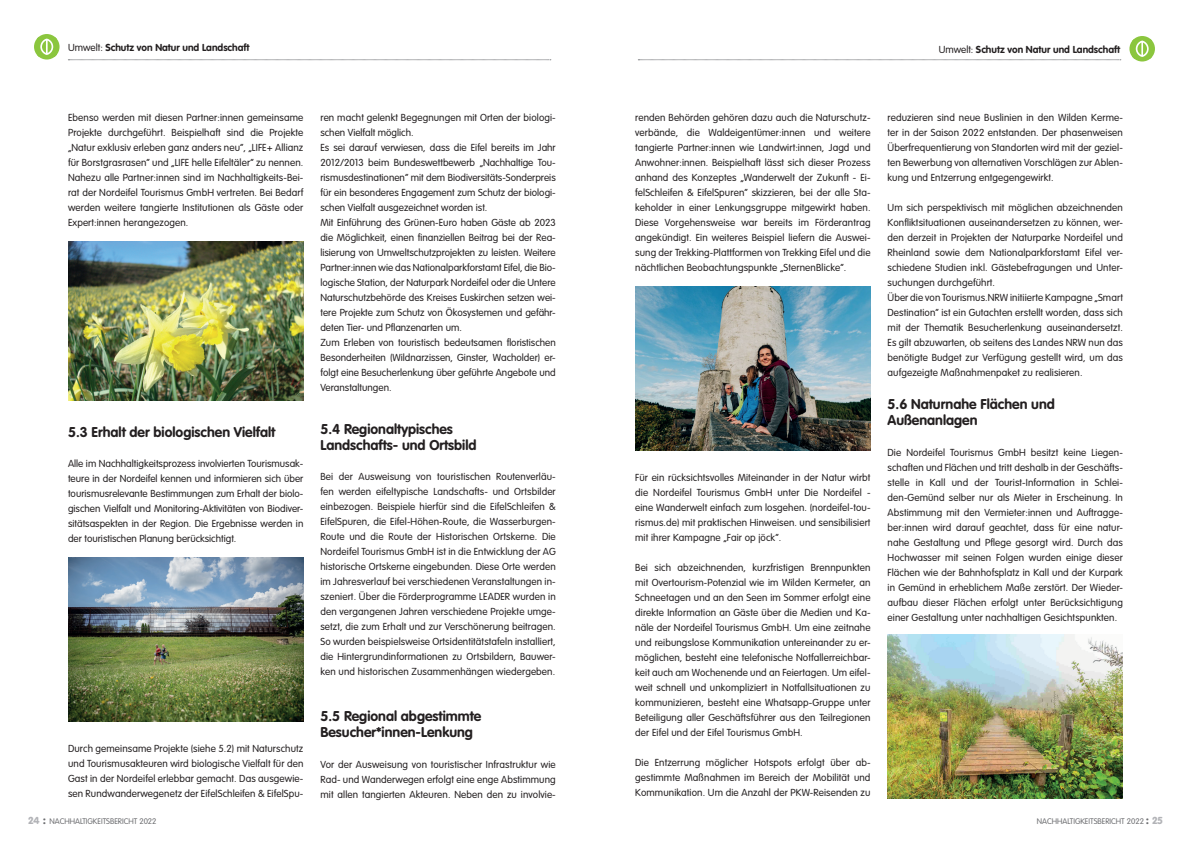
<style>
.page{position:relative;width:1191px;height:842px;background:#fff}
.page>*{position:absolute;margin:0;border:0;box-sizing:border-box;transform-origin:0 0}
.t1{font:700 14px/16px "VAG Rounded";color:#231f20}
.t2{font:300 10px/15px "VAG Rounded";letter-spacing:.01em;color:#231f20;text-align:justify}
.t3{font:700 10px "VAG Rounded";color:#231f20}
.t4{font:300 8px "VAG Rounded";color:#6c6d70}
.s1{font-weight:300}
.s2{font-weight:900;font-size:10px;color:#b2b3b7}
.s3{font-weight:900;font-size:12px}
</style>
<div class="page">
<svg style="left:1129px;top:36px;width:26px;height:26px"></svg>
<div style="left:1132px;top:39px;width:20px;height:20px;background:#8bc63e"></div>
<svg style="left:1135px;top:41px;width:13px;height:16px"></svg>
<svg style="left:34px;top:34px;width:26px;height:26px"></svg>
<div style="left:37px;top:37px;width:20px;height:20px;background:#8bc63e"></div>
<svg style="left:40px;top:39px;width:13px;height:16px"></svg>
<svg style="left:68px;top:60px;width:483px;height:1px"></svg>
<svg style="left:638px;top:60px;width:482px;height:1px"></svg>
<img style="left:68px;top:241px;width:235px;height:159px">
<img style="left:68px;top:557px;width:235px;height:165px">
<img style="left:635px;top:286px;width:235px;height:165px">
<img style="left:887px;top:634px;width:236px;height:164px">
<p class="t3" style="left:68px;top:41px;width:183px"><span class="s1">Umwelt:</span> Schutz von Natur und Landschaft</p>
<p class="t3" style="left:938px;top:43px;width:183px"><span class="s1">Umwelt:</span> Schutz von Natur und Landschaft</p>
<p class="t2" style="left:68px;top:110px;width:237px">Ebenso werden mit diesen Partner:innen gemeinsame Projekte durchgeführt. Beispielhaft sind die Projekte „Natur exklusiv erleben ganz anders neu“, „LIFE+ Allianz für Borstgrasrasen“ und „LIFE helle Eifeltäler“ zu nennen.<br>Nahezu alle Partner:innen sind im Nachhaltigkeits-Bei&shy;rat der Nordeifel Tourismus GmbH vertreten. Bei Bedarf werden weitere tangierte Institutionen als Gäste oder Expert:innen herangezogen.</p>
<h1 class="t1" style="left:68px;top:424px;width:209px">5.3 Erhalt der biologischen Vielfalt</h1>
<p class="t2" style="left:68px;top:456px;width:237px">Alle im Nachhaltigkeitsprozess involvierten Tourismusak&shy;teure in der Nordeifel kennen und informieren sich über tourismusrelevante Bestimmungen zum Erhalt der biolo&shy;gischen Vielfalt und Monitoring-Aktivitäten von Biodiver&shy;sitätsaspekten in der Region. Die Ergebnisse werden in der touristischen Planung berücksichtigt.</p>
<p class="t2" style="left:68px;top:741px;width:237px">Durch gemeinsame Projekte (siehe 5.2) mit Naturschutz und Tourismusakteuren wird biologische Vielfalt für den Gast in der Nordeifel erlebbar gemacht. Das ausgewie&shy;sen Rundwanderwegenetz der EifelSchleifen &amp; EifelSpu-</p>
<p class="t2" style="left:320px;top:110px;width:237px;text-align:left">ren macht gelenkt Begegnungen mit Orten der biologi&shy;schen Vielfalt möglich.<br>Es sei darauf verwiesen, dass die Eifel bereits im Jahr 2012/2013 beim Bundeswettbewerb „Nachhaltige Tou&shy;rismusdestinationen“ mit dem Biodiversitäts-Sonderpreis für ein besonderes Engagement zum Schutz der biologi&shy;schen Vielfalt ausgezeichnet worden ist.<br>Mit Einführung des Grünen-Euro haben Gäste ab 2023 die Möglichkeit, einen finanziellen Beitrag bei der Rea&shy;lisierung von Umweltschutzprojekten zu leisten. Weitere Partner:innen wie das Nationalparkforstamt Eifel, die Bio&shy;logische Station, der Naturpark Nordeifel oder die Untere Naturschutzbehörde des Kreises Euskirchen setzen wei&shy;tere Projekte zum Schutz von Ökosystemen und gefähr&shy;deten Tier- und Pflanzenarten um.<br>Zum Erleben von touristisch bedeutsamen floristischen Besonderheiten (Wildnarzissen, Ginster, Wacholder) er&shy;folgt eine Besucherlenkung über geführte Angebote und Veranstaltungen.</p>
<h1 class="t1" style="left:320px;top:421px;width:158px">5.4 Regionaltypisches<br>Landschafts- und Ortsbild</h1>
<p class="t2" style="left:320px;top:469px;width:237px">Bei der Ausweisung von touristischen Routenverläu&shy;fen werden eifeltypische Landschafts- und Ortsbilder einbezogen. Beispiele hierfür sind die EifelSchleifen &amp; EifelSpuren, die Eifel-Höhen-Route, die Wasserburgen-Route und die Route der Historischen Ortskerne. Die Nordeifel Tourismus GmbH ist in die Entwicklung der AG historische Ortskerne eingebunden. Diese Orte werden im Jahresverlauf bei verschiedenen Veranstaltungen in&shy;szeniert. Über die Förderprogramme LEADER wurden in den vergangenen Jahren verschiedene Projekte umge&shy;setzt, die zum Erhalt und zur Verschönerung beitragen.<br>So wurden beispielsweise Ortsidentitätstafeln installiert, die Hintergrundinformationen zu Ortsbildern, Bauwer&shy;ken und historischen Zusammenhängen wiedergeben.</p>
<h1 class="t1" style="left:320px;top:708px;width:162px">5.5 Regional abgestimmte<br>Besucher*innen-Lenkung</h1>
<p class="t2" style="left:320px;top:757px;width:237px">Vor der Ausweisung von touristischer Infrastruktur wie Rad- und Wanderwegen erfolgt eine enge Abstimmung mit allen tangierten Akteuren. Neben den zu involvie-</p>
<p class="t2" style="left:635px;top:110px;width:237px">renden Behörden gehören dazu auch die Naturschutz&shy;verbände, die Waldeigentümer:innen und weitere tangierte Partner:innen wie Landwirt:innen, Jagd und Anwohner:innen. Beispielhaft lässt sich dieser Prozess anhand des Konzeptes „Wanderwelt der Zukunft - Ei&shy;felSchleifen &amp; EifelSpuren“ skizzieren, bei der alle Sta&shy;keholder in einer Lenkungsgruppe mitgewirkt haben.<br>Diese Vorgehensweise war bereits im Förderantrag angekündigt. Ein weiteres Beispiel liefern die Auswei&shy;sung der Trekking-Plattformen von Trekking Eifel und die nächtlichen Beobachtungspunkte „SternenBlicke“.</p>
<p class="t2" style="left:635px;top:470px;width:237px">Für ein rücksichtsvolles Miteinander in der Natur wirbt die Nordeifel Tourismus GmbH unter Die Nordeifel - eine Wanderwelt einfach zum losgehen. (nordeifel-tou&shy;rismus.de) mit praktischen Hinweisen. und sensibilisiert mit ihrer Kampagne „Fair op jöck“.</p>
<p class="t2" style="left:635px;top:560px;width:237px">Bei sich abzeichnenden, kurzfristigen Brennpunkten mit Overtourism-Potenzial wie im Wilden Kermeter, an Schneetagen und an den Seen im Sommer erfolgt eine direkte Information an Gäste über die Medien und Ka&shy;näle der Nordeifel Tourismus GmbH. Um eine zeitnahe und reibungslose Kommunikation untereinander zu er&shy;möglichen, besteht eine telefonische Notfallerreichbar&shy;keit auch am Wochenende und an Feiertagen. Um eifel&shy;weit schnell und unkompliziert in Notfallsituationen zu kommunizieren, besteht eine Whatsapp-Gruppe unter Beteiligung aller Geschäftsführer aus den Teilregionen der Eifel und der Eifel Tourismus GmbH.</p>
<p class="t2" style="left:635px;top:755px;width:237px">Die Entzerrung möglicher Hotspots erfolgt über ab&shy;gestimmte Maßnahmen im Bereich der Mobilität und Kommunikation. Um die Anzahl der PKW-Reisenden zu</p>
<p class="t2" style="left:887px;top:110px;width:237px">reduzieren sind neue Buslinien in den Wilden Kerme&shy;ter in der Saison 2022 entstanden. Der phasenweisen Überfrequentierung von Standorten wird mit der geziel&shy;ten Bewerbung von alternativen Vorschlägen zur Ablen&shy;kung und Entzerrung entgegengewirkt.</p>
<p class="t2" style="left:887px;top:200px;width:237px;text-align:left">Um sich perspektivisch mit möglichen abzeichnenden Konfliktsituationen auseinandersetzen zu können, wer&shy;den derzeit in Projekten der Naturparke Nordeifel und Rheinland sowie dem Nationalparkforstamt Eifel ver&shy;schiedene Studien inkl. Gästebefragungen und Unter&shy;suchungen durchgeführt.<br>Über die von Tourismus.NRW initiierte Kampagne „Smart Destination“ ist ein Gutachten erstellt worden, dass sich mit der Thematik Besucherlenkung auseinandersetzt.<br>Es gilt abzuwarten, ob seitens des Landes NRW nun das benötigte Budget zur Verfügung gestellt wird, um das aufgezeigte Maßnahmenpaket zu realisieren.</p>
<h1 class="t1" style="left:887px;top:396px;width:169px">5.6 Naturnahe Flächen und<br>Außenanlagen</h1>
<p class="t2" style="left:887px;top:445px;width:237px">Die Nordeifel Tourismus GmbH besitzt keine Liegen&shy;schaften und Flächen und tritt deshalb in der Geschäfts&shy;stelle in Kall und der Tourist-Information in Schlei&shy;den-Gemünd selber nur als Mieter in Erscheinung. In Abstimmung mit den Vermieter:innen und Auftragge&shy;ber:innen wird darauf geachtet, dass für eine natur&shy;nahe Gestaltung und Pflege gesorgt wird. Durch das Hochwasser mit seinen Folgen wurden einige dieser Flächen wie der Bahnhofsplatz in Kall und der Kurpark in Gemünd in erheblichem Maße zerstört. Der Wieder&shy;aufbau dieser Flächen erfolgt unter Berücksichtigung einer Gestaltung unter nachhaltigen Gesichtspunkten.</p>
<p class="t4" style="left:28px;top:816px;width:130px"><span class="s2">24</span> <span class="s3">:</span> NACHHALTIGKEITSBERICHT 2022</p>
<p class="t4" style="left:1036px;top:816px;width:127px">NACHHALTIGKEITSBERICHT 2022 <span class="s3">:</span> <span class="s2">25</span></p>
</div>
